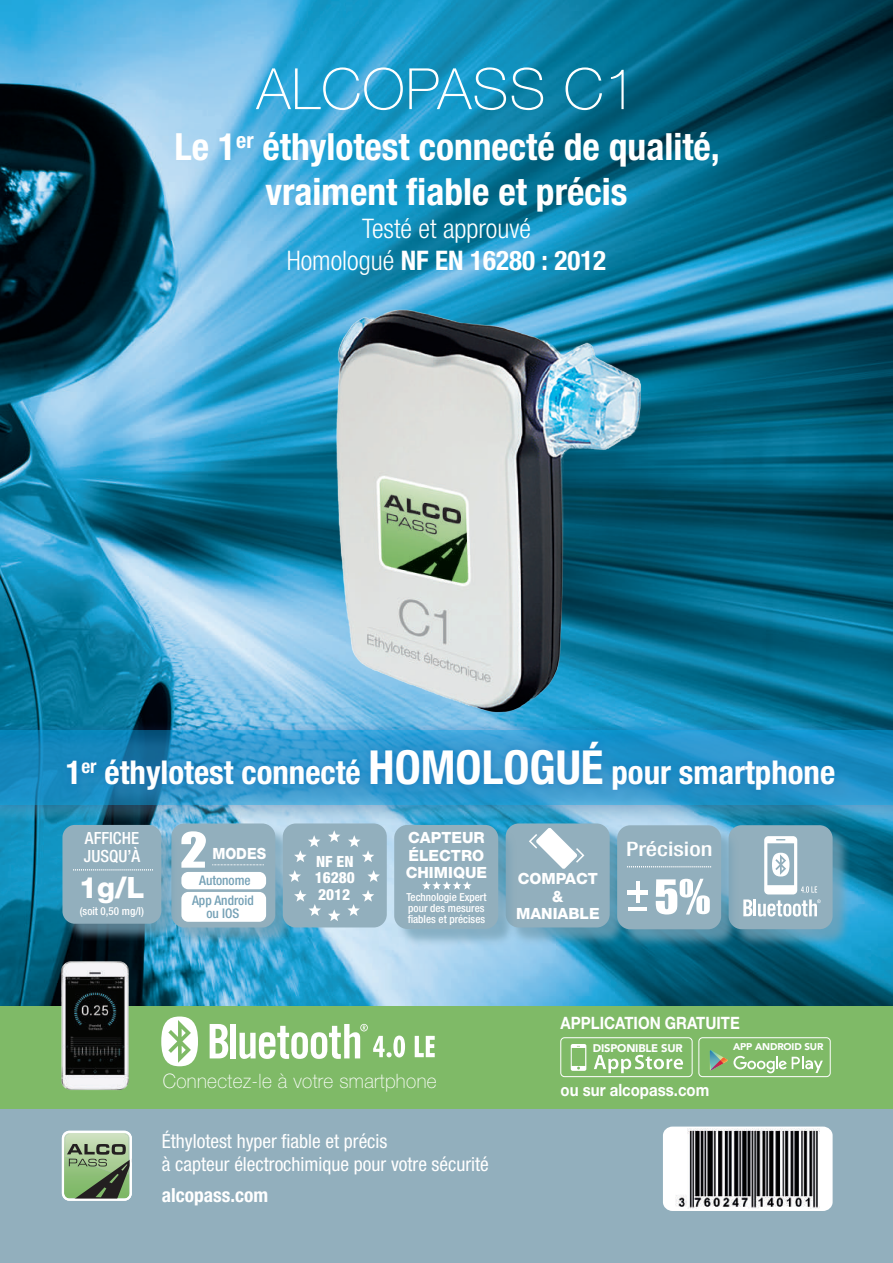
<style>
.page{position:relative;width:893px;height:1263px;background:#fff}
.page>*{position:absolute;margin:0;border:0;box-sizing:border-box;transform-origin:0 0}
.t1{font:100 57px "Helvetica Neue LT Std";letter-spacing:.02em;color:#fff}
.t2{font:700 condensed 37.5px/45px "Helvetica Neue LT Std";color:#fff;text-align:center}
.t3{font:700 condensed 32.85px "Helvetica Neue LT Std";color:#fff}
.t4{font:800 29.4px "Helvetica Neue LT Std";color:#fff}
.t5{font:300 condensed 27px/32.4px "Helvetica Neue LT Std";color:#fff;text-align:center}
.t6{font:100 19.95px "Helvetica Neue LT Std";letter-spacing:.02em;color:#fff;scale:.95 1}
.t7{font:500 condensed 19.95px "Helvetica Neue LT Std";color:#fff;scale:1.23 1}
.t8{font:condensed 19.5px/23.4px "Helvetica Neue LT Std";color:#fff}
.t9{font:700 condensed 19.5px "Helvetica Neue LT Std";color:#fff}
.t10{font:700 16.95px "Helvetica Neue LT Std";color:#fff;scale:.88 1}
.t11{font:500 condensed 16.8px/18px "Helvetica Neue LT Std";color:#fff}
.t12{font:800 15.45px/17.7px "Helvetica Neue LT Std";color:#fff;text-align:center}
.t13{font:800 condensed 15.45px/16.6px "Helvetica Neue LT Std";color:#fff}
.t14{font:800 15.45px "Helvetica Neue LT Std";color:#fff;scale:.91 1}
.t15{font:500 condensed 13.2px/19.5px "Helvetica Neue LT Std";color:#75a1b6;text-align:center}
.t16{font:500 condensed 11.1px/11.1px "Helvetica Neue LT Std";color:#fff}
.t17{font:900 11.1px "Avenir";letter-spacing:-.015em;color:#fff}
.t18{font:900 9.75px "Avenir";letter-spacing:-.015em;color:#fff}
.s1{font-weight:700}
.s2{font-size:46.95px}
</style>
<div class="page">
<img style="left:0;top:0;width:893px;height:1006px">
<div style="left:0;top:1006px;width:893px;height:104px;background:#7fba67"></div>
<div style="left:0;top:1110px;width:893px;height:153px;background:#92afbd"></div>
<img style="left:321px;top:299px;width:322px;height:421px">
<img style="left:57px;top:958px;width:76px;height:133px">
<svg style="left:62px;top:1131px;width:67px;height:67px"></svg>
<div style="left:62px;top:1131px;width:70px;height:70px;border:2px solid #fff;border-radius:7px"></div>
<svg style="left:161px;top:1016px;width:37px;height:50px"></svg>
<svg style="left:210px;top:1024px;width:18px;height:34px"></svg>
<div style="left:231px;top:1024px;width:5px;height:34px;background:#fff"></div>
<svg style="left:240px;top:1024px;width:165px;height:35px"></svg>
<svg style="left:415px;top:1036px;width:20px;height:21px"></svg>
<div style="left:731px;top:827px;width:120px;height:121px;background:#75a1b6;opacity:.75"></div>
<div style="left:729px;top:825px;width:104px;height:104px;background:#92afbd;border-radius:13px"></div>
<svg style="left:743px;top:836px;width:78px;height:80px"></svg>
<div style="left:508px;top:826px;width:121px;height:120px;background:#75a1b6;opacity:.75"></div>
<div style="left:506px;top:823px;width:104px;height:104px;background:#92afbd;border-radius:13px"></div>
<svg style="left:529px;top:828px;width:55px;height:41px"></svg>
<div style="left:619px;top:827px;width:121px;height:121px;background:#75a1b6;opacity:.75"></div>
<div style="left:617px;top:825px;width:104px;height:104px;background:#92afbd;border-radius:13px"></div>
<svg style="left:656px;top:879px;width:54px;height:35px"></svg>
<hr style="left:636px;top:881px;width:4px;height:22px;background:#fff">
<hr style="left:627px;top:890px;width:21px;height:4px;background:#fff">
<hr style="left:628px;top:907px;width:19px;height:4px;background:#fff">
<svg style="left:627px;top:866px;width:84px;height:1px"></svg>
<div style="left:397px;top:827px;width:120px;height:120px;background:#75a1b6;opacity:.75"></div>
<div style="left:394px;top:825px;width:104px;height:104px;background:#92afbd;border-radius:13px"></div>
<svg style="left:422px;top:881px;width:50px;height:8px"></svg>
<div style="left:174px;top:826px;width:120px;height:120px;background:#75a1b6;opacity:.75"></div>
<div style="left:171px;top:823px;width:104px;height:104px;background:#92afbd;border-radius:13px"></div>
<svg style="left:181px;top:831px;width:25px;height:37px"></svg>
<svg style="left:212px;top:864px;width:52px;height:1px"></svg>
<div style="left:181px;top:872px;width:85px;height:17px;background:#fff;border-radius:7px"></div>
<div style="left:181px;top:892px;width:85px;height:30px;background:#fff;border-radius:7px"></div>
<div style="left:698px;top:1037px;width:133px;height:40px;border:1px solid #fff;border-radius:4px"></div>
<svg style="left:710px;top:1050px;width:113px;height:23px"></svg>
<div style="left:560px;top:1037px;width:133px;height:40px;border:1px solid #fff;border-radius:4px"></div>
<svg style="left:594px;top:1055px;width:89px;height:18px"></svg>
<svg style="left:571px;top:1044px;width:15px;height:27px"></svg>
<div style="left:283px;top:823px;width:104px;height:104px;background:#92afbd;border-radius:13px"></div>
<svg style="left:328px;top:909px;width:12px;height:12px"></svg>
<svg style="left:328px;top:830px;width:12px;height:12px"></svg>
<svg style="left:294px;top:835px;width:26px;height:27px"></svg>
<svg style="left:288px;top:870px;width:13px;height:12px"></svg>
<svg style="left:294px;top:890px;width:27px;height:26px"></svg>
<svg style="left:348px;top:835px;width:26px;height:27px"></svg>
<svg style="left:367px;top:870px;width:13px;height:12px"></svg>
<svg style="left:347px;top:890px;width:27px;height:26px"></svg>
<div style="left:0;top:733px;width:893px;height:91px;background:#75a1b6;opacity:.75"></div>
<div style="left:0;top:721px;width:893px;height:94px;background:#253f8e;opacity:.75"></div>
<svg style="left:0;top:730px;width:893px;height:75px"></svg>
<div style="left:663px;top:1126px;width:170px;height:85px;background:#fff;border-radius:9px"></div>
<img style="left:676px;top:1129px;width:144px;height:80px">
<div style="left:65px;top:827px;width:115px;height:115px;background:#75a1b6;opacity:.75"></div>
<div style="left:62px;top:825px;width:99px;height:99px;background:#92afbd;border-radius:12px"></div>
<svg style="left:73px;top:869px;width:80px;height:1px"></svg>
<h1 class="t1" style="left:257px;top:56px;width:381px">ALCOPASS C1</h1>
<h2 class="t2" style="left:174px;top:124px;width:547px">Le 1<sup>er</sup> éthylotest connecté de qualité, vraiment fiable et précis</h2>
<h3 class="t5" style="left:287px;top:212px;width:321px">Testé et approuvé<br>Homologué <span class="s1">NF EN 16280 : 2012</span></h3>
<h3 class="t3" style="left:66px;top:753px;width:771px">1<sup>er</sup> éthylotest connecté <span class="s2">HOMOLOGUÉ</span> pour smartphone</h3>
<p class="t11" style="left:84px;top:829px;width:58px">AFFICHE<br>JUSQU’À</p>
<h3 class="t4" style="left:79px;top:870px;width:67px">1g/L</h3>
<p class="t16" style="left:80px;top:905px;width:66px">(soit 0,50 mg/l)</p>
<p class="t14" style="left:212px;top:844px;width:61px">MODES</p>
<p class="t15" style="left:192px;top:870px;width:63px">Autonome<br>App Android</p>
<p class="t15" style="left:206px;top:903px;width:34px">ou IOS</p>
<p class="t13" style="left:315px;top:852px;width:42px">NF EN<br>16280</p>
<p class="t13" style="left:318px;top:885px;width:34px">2012</p>
<p class="t12" style="left:406px;top:828px;width:83px;text-align:left">CAPTEUR<br>ÉLECTRO<br>CHIMIQUE</p>
<p class="t16" style="left:406px;top:891px;width:82px">Technologie Expert pour des mesures fiables et précises</p>
<p class="t12" style="left:516px;top:870px;width:85px">COMPACT &amp;<br>MANIABLE</p>
<p class="t7" style="left:626px;top:837px;width:72px">Précision</p>
<p class="t6" style="left:163px;top:1069px;width:290px">Connectez-le à votre smartphone</p>
<p class="t8" style="left:162px;top:1129px;width:329px">Éthylotest hyper fiable et précis<br>à capteur électrochimique pour votre sécurité</p>
<p class="t9" style="left:162px;top:1183px;width:108px">alcopass.com</p>
<p class="t10" style="left:561px;top:1012px;width:205px">APPLICATION GRATUITE</p>
<p class="t17" style="left:593px;top:1038px;width:92px">DISPONIBLE SUR</p>
<p class="t18" style="left:733px;top:1038px;width:92px">APP ANDROID SUR</p>
<p class="t10" style="left:561px;top:1079px;width:170px">ou sur alcopass.com</p>
</div>
